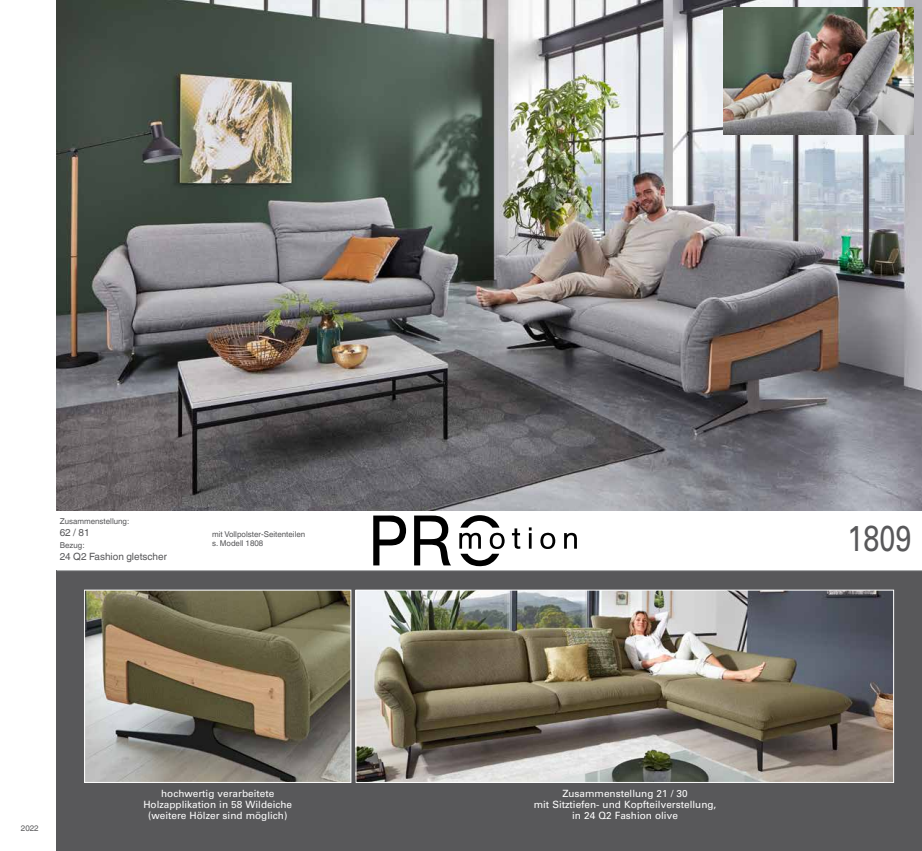
<style>
.page{position:relative;width:922px;height:851px;background:#fff}
.page>*{position:absolute;margin:0;border:0;box-sizing:border-box;transform-origin:0 0}
.t1{font:36px "Univers";color:#58585a;scale:.8 1}
.t2{font:10px/11px "Univers";color:#fff;text-align:center}
.t3{font:10px "Helvetica World";color:#58585a}
.t4{font:8px/9.6px "Helvetica World";color:#58585a}
</style>
<div class="page">
<div style="left:57px;top:570px;width:864px;height:280px;background:#58585a"></div>
<img style="left:57px;top:0;width:864px;height:510px">
<svg style="left:373px;top:515px;width:33px;height:50px"></svg>
<svg style="left:414px;top:515px;width:37px;height:50px"></svg>
<svg style="left:459px;top:515px;width:45px;height:51px"></svg>
<svg style="left:512px;top:528px;width:8px;height:20px"></svg>
<hr style="left:528px;top:533px;width:3px;height:15px;background:#000">
<svg style="left:540px;top:532px;width:15px;height:17px"></svg>
<svg style="left:564px;top:532px;width:13px;height:16px"></svg>
<hr style="left:57px;top:570px;width:864px;height:1px;background:#b1b3b4">
<img style="left:357px;top:591px;width:534px;height:189px">
<div style="left:355px;top:589px;width:538px;height:193px;border:1px solid #fff"></div>
<img style="left:86px;top:591px;width:263px;height:189px">
<div style="left:84px;top:589px;width:267px;height:193px;border:1px solid #fff"></div>
<img style="left:723px;top:8px;width:189px;height:126px">
<p class="t4" style="left:60px;top:516px;width:71px">Zusammenstellung:</p>
<p class="t3" style="left:60px;top:527px;width:31px">62 / 81</p>
<p class="t4" style="left:60px;top:540px;width:26px">Bezug:</p>
<p class="t3" style="left:60px;top:551px;width:109px">24 Q2 Fashion gletscher</p>
<p class="t4" style="left:212px;top:529px;width:95px">mit Vollpolster-Seitenteilen s. Modell 1808</p>
<p class="t4" style="left:21px;top:823px;width:19px">2022</p>
<p class="t2" style="left:143px;top:788px;width:150px">hochwertig verarbeitete<br>Holzapplikation in 58 Wildeiche (weitere Hölzer sind möglich)</p>
<p class="t2" style="left:533px;top:788px;width:184px">Zusammenstellung 21 / 30<br>mit Sitztiefen- und Kopfteilverstellung, in 24 Q2 Fashion olive</p>
<h1 class="t1" style="left:847px;top:517px;width:82px">1809</h1>
</div>
